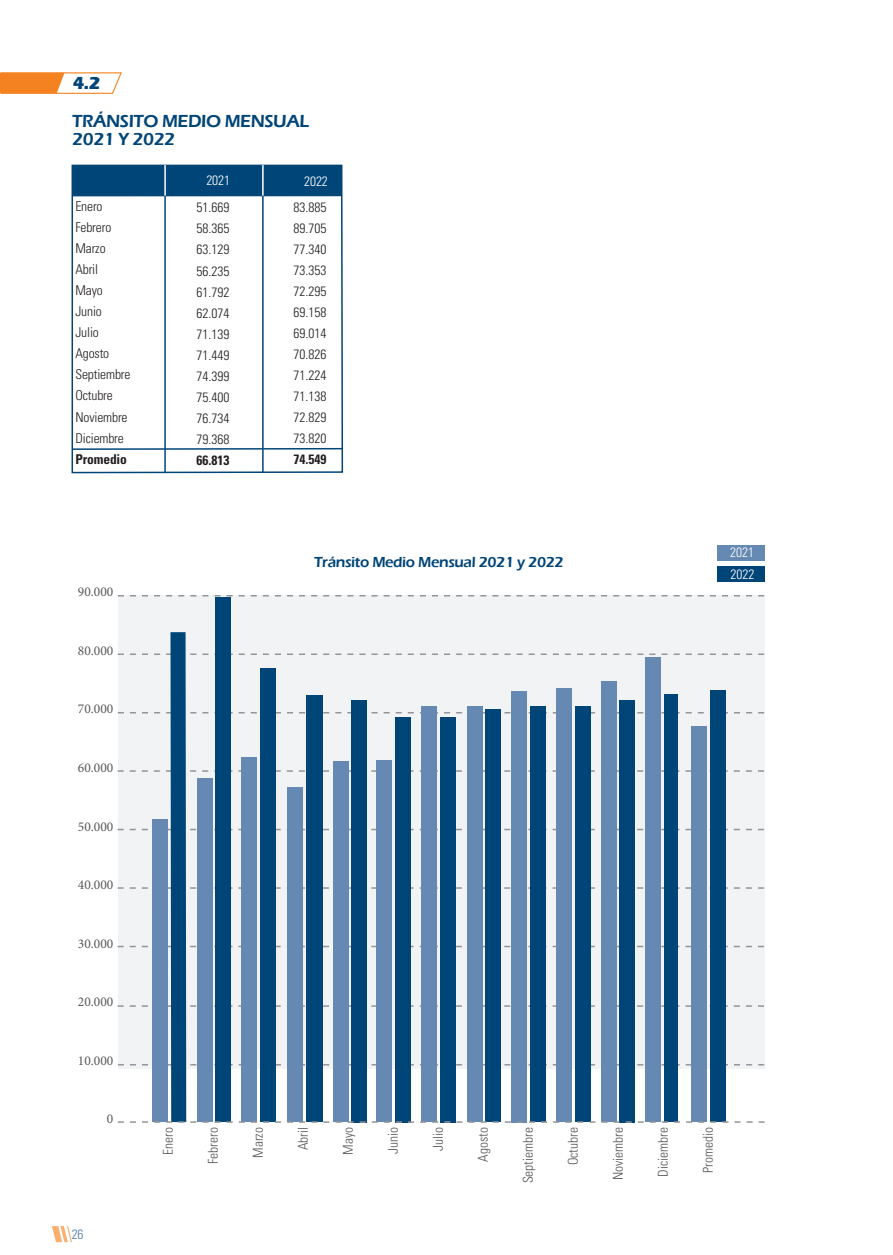
<style>
.page{position:relative;width:893px;height:1255px;background:#fff}
.page>*{position:absolute;margin:0;border:0;box-sizing:border-box;transform-origin:0 0}
.t1{font:600 18px/18px "Eras ITC";letter-spacing:-.025em;color:#004578}
.t2{font:700 18px "Eras ITC";color:#004578}
.t3{font:600 15px "Eras ITC";letter-spacing:-.025em;color:#004578}
.t4{font:300 condensed 13.5px/21px "Univers LT Std";color:#231f20;text-align:justify}
.t5{font:300 condensed 13.5px "Univers LT Std";color:#57585a}
.t6{font:13.5px "Minion Pro";color:#57585a}
.t7{font:700 condensed 13.5px "Univers LT Std";letter-spacing:-.01em;color:#231f20}
.t8{font:300 condensed 13.5px/21.1px "Univers LT Std";letter-spacing:-.005em;color:#fff}
.t9{font:300 condensed 13.5px "Univers LT Std";color:#4e79a5}
</style>
<div class="page">
<div style="left:118px;top:595px;width:647px;height:473px;background:#f2f3f4"></div>
<svg style="left:118px;top:595px;width:646px;height:1px"></svg>
<div style="left:216px;top:597px;width:15px;height:524px;background:#004578"></div>
<div style="left:718px;top:545px;width:47px;height:15px;background:#6589b2"></div>
<div style="left:718px;top:566px;width:47px;height:15px;background:#004578"></div>
<svg style="left:0;top:72px;width:122px;height:22px"></svg>
<svg style="left:71px;top:164px;width:273px;height:310px"></svg>
<svg style="left:71px;top:447px;width:273px;height:3px"></svg>
<hr style="left:262px;top:165px;width:2px;height:307px;background:#004578">
<hr style="left:262px;top:165px;width:2px;height:31px;background:#fff">
<hr style="left:164px;top:165px;width:2px;height:307px;background:#004578">
<hr style="left:164px;top:165px;width:2px;height:31px;background:#fff">
<svg style="left:118px;top:632px;width:647px;height:490px"></svg>
<svg style="left:52px;top:1226px;width:20px;height:16px"></svg>
<h1 class="t2" style="left:73px;top:73px;width:29px">4.2</h1>
<h1 class="t1" style="left:72px;top:112px;width:238px">TRÁNSITO MEDIO MENSUAL<br>2021 Y 2022</h1>
<p class="t8" style="left:206px;top:170px;width:25px">2021</p>
<p class="t4" style="left:197px;top:197px;width:34px">51.669<br>58.365<br>63.129<br>56.235<br>61.792<br>62.074<br>71.139<br>71.449<br>74.399<br>75.400<br>76.734<br>79.368</p>
<p class="t7" style="left:197px;top:451px;width:34px">66.813</p>
<p class="t8" style="left:304px;top:170px;width:25px">2022</p>
<p class="t4" style="left:293px;top:196px;width:34px">83.885<br>89.705<br>77.340<br>73.353<br>72.295<br>69.158<br>69.014<br>70.826<br>71.224<br>71.138<br>72.829<br>73.820</p>
<p class="t7" style="left:293px;top:451px;width:34px">74.549</p>
<p class="t4" style="left:75px;top:196px;width:57px;text-align:left">Enero<br>Febrero<br>Marzo<br>Abril<br>Mayo<br>Junio<br>Julio<br>Agosto<br>Septiembre<br>Octubre<br>Noviembre<br>Diciembre</p>
<p class="t7" style="left:75px;top:450px;width:53px">Promedio</p>
<p class="t6" style="left:78px;top:583px;width:37px">90.000</p>
<p class="t6" style="left:78px;top:641px;width:37px">80.000</p>
<p class="t6" style="left:78px;top:700px;width:37px">70.000</p>
<p class="t6" style="left:78px;top:758px;width:37px">60.000</p>
<p class="t6" style="left:78px;top:817px;width:37px">50.000</p>
<p class="t6" style="left:78px;top:875px;width:37px">40.000</p>
<p class="t6" style="left:78px;top:934px;width:37px">30.000</p>
<p class="t6" style="left:78px;top:992px;width:37px">20.000</p>
<p class="t6" style="left:78px;top:1051px;width:37px">10.000</p>
<p class="t6" style="left:107px;top:1109px;width:8px">0</p>
<p class="t9" style="left:72px;top:1225px;width:13px">26</p>
<p class="t3" style="left:314px;top:553px;width:251px">Tránsito Medio Mensual 2021 y 2022</p>
<p class="t8" style="left:730px;top:542px;width:26px">2021<br>2022</p>
<p class="t5" style="left:160px;top:1154px;width:29px;rotate:-90deg">Enero</p>
<p class="t5" style="left:205px;top:1163px;width:38px;rotate:-90deg">Febrero</p>
<p class="t5" style="left:250px;top:1157px;width:32px;rotate:-90deg">Marzo</p>
<p class="t5" style="left:295px;top:1150px;width:25px;rotate:-90deg">Abril</p>
<p class="t5" style="left:340px;top:1154px;width:29px;rotate:-90deg">Mayo</p>
<p class="t5" style="left:385px;top:1153px;width:28px;rotate:-90deg">Junio</p>
<p class="t5" style="left:430px;top:1150px;width:25px;rotate:-90deg">Julio</p>
<p class="t5" style="left:475px;top:1161px;width:36px;rotate:-90deg">Agosto</p>
<p class="t5" style="left:520px;top:1183px;width:58px;rotate:-90deg">Septiembre</p>
<p class="t5" style="left:565px;top:1165px;width:40px;rotate:-90deg">Octubre</p>
<p class="t5" style="left:610px;top:1180px;width:55px;rotate:-90deg">Noviembre</p>
<p class="t5" style="left:655px;top:1176px;width:51px;rotate:-90deg">Diciembre</p>
<p class="t5" style="left:700px;top:1172px;width:47px;rotate:-90deg">Promedio</p>
</div>
